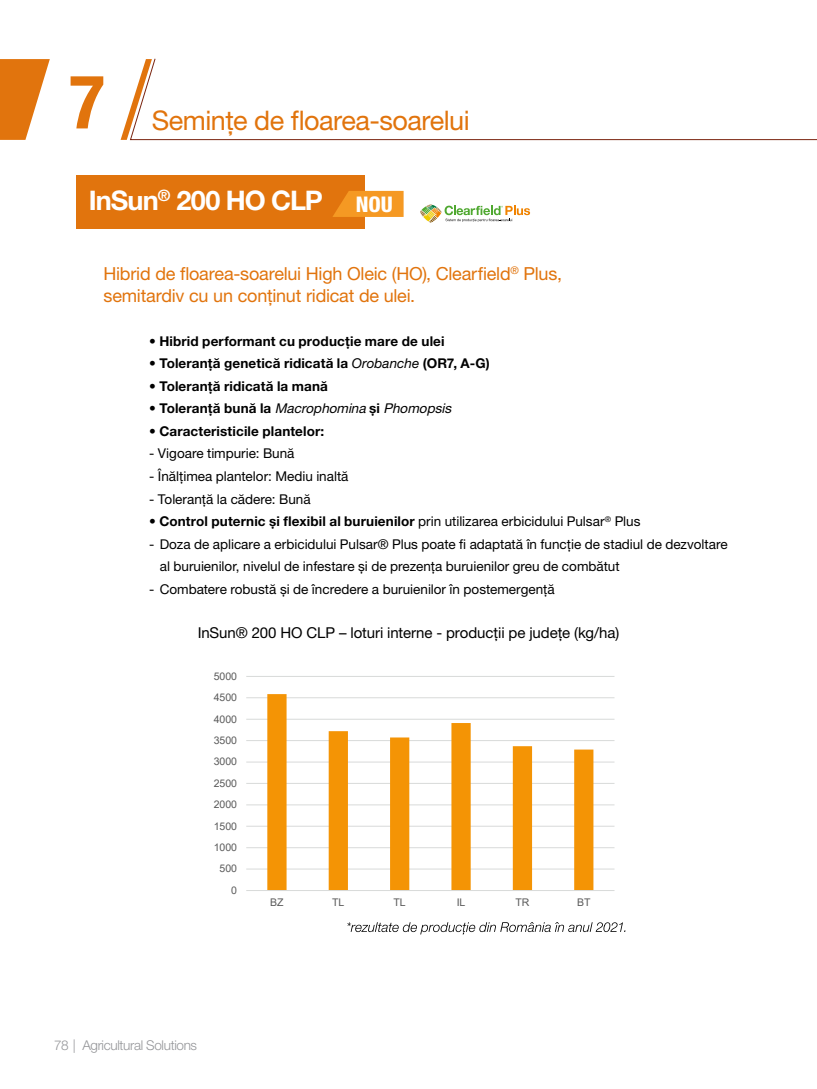
<style>
.page{position:relative;width:817px;height:1089px;background:#fff}
.page>*{position:absolute;margin:0;border:0;box-sizing:border-box;transform-origin:0 0}
.t1{font:700 condensed 75px "Helvetica Neue LT Pro";color:#e1740d}
.t2{font:27px "Helvetica Neue LT Pro";letter-spacing:-.02em;color:#e1740d}
.t3{font:700 27px "Helvetica Neue LT Pro";letter-spacing:-.035em;color:#fff}
.t4{font:18px/21.6px "Helvetica Neue LT Pro";letter-spacing:-.015em;color:#e1740d}
.t5{font:15px "Helvetica Neue LT Pro";letter-spacing:-.005em;color:#000}
.t6{font:13.5px/22.5px "Helvetica Neue LT Pro";color:#000}
.t7{font:700 13.5px "Helvetica Neue LT Pro";letter-spacing:.01em;color:#000}
.t8{font:italic 13.5px "Helvetica Neue LT Pro";color:#000}
.t9{font:300 13.5px "Helvetica Neue LT Pro";letter-spacing:-.025em;color:#959699}
.t10{font:10.5px "Arial";color:#5a5a5a}
.s1{font-weight:800;font-stretch:condensed;font-size:21.6px}
.s2{font-weight:400;font-style:italic}
.s3{font-weight:700;font-style:normal}
.s4{font-weight:400}
</style>
<div class="page">
<svg style="left:121px;top:113px;width:8px;height:27px"></svg>
<svg style="left:0;top:59px;width:50px;height:81px"></svg>
<svg style="left:129px;top:58px;width:687px;height:82px"></svg>
<div style="left:76px;top:175px;width:289px;height:53px;background:#e1740d"></div>
<svg style="left:420px;top:204px;width:110px;height:19px"></svg>
<svg style="left:333px;top:191px;width:70px;height:26px"></svg>
<div style="left:347px;top:196px;width:54px;height:18px;background:#f59923"></div>
<svg style="left:347px;top:922px;width:278px;height:12px"></svg>
<hr style="left:246px;top:676px;width:368px;height:1px;background:#d8dad9">
<hr style="left:246px;top:697px;width:368px;height:1px;background:#d8dad9">
<hr style="left:246px;top:718px;width:368px;height:1px;background:#d8dad9">
<hr style="left:246px;top:740px;width:368px;height:1px;background:#d8dad9">
<hr style="left:246px;top:761px;width:368px;height:1px;background:#d8dad9">
<hr style="left:246px;top:783px;width:368px;height:1px;background:#d8dad9">
<hr style="left:246px;top:804px;width:368px;height:1px;background:#d8dad9">
<hr style="left:246px;top:825px;width:368px;height:1px;background:#d8dad9">
<hr style="left:246px;top:847px;width:368px;height:1px;background:#d8dad9">
<hr style="left:246px;top:868px;width:368px;height:1px;background:#d8dad9">
<svg style="left:267px;top:694px;width:326px;height:196px"></svg>
<hr style="left:246px;top:890px;width:368px;height:1px;background:#d8dad9">
<h1 class="t1" style="left:69px;top:56px;width:37px">7</h1>
<h2 class="t2" style="left:152px;top:104px;width:319px">Semințe de floarea-soarelui</h2>
<h2 class="t3" style="left:89px;top:184px;width:305px">InSun<sup>®</sup> 200 HO CLP <span class="s1">NOU</span></h2>
<h3 class="t4" style="left:103px;top:262px;width:460px">Hibrid de floarea-soarelui High Oleic (HO), Clearfield<sup>®</sup> Plus, semitardiv cu un conținut ridicat de ulei.</h3>
<p class="t7" style="left:149px;top:333px;width:297px">• Hibrid performant cu producție mare de ulei</p>
<p class="t7" style="left:149px;top:355px;width:342px">• Toleranță genetică ridicată la <span class="s2">Orobanche</span> (OR7, A-G)</p>
<p class="t7" style="left:149px;top:378px;width:180px">• Toleranță ridicată la mană</p>
<p class="t8" style="left:149px;top:400px;width:307px"><span class="s3">• To l e r a n ț ă b u n ă l a</span> Macrophomina <span class="s3">ș i</span> Phomopsis</p>
<p class="t7" style="left:149px;top:423px;width:176px">• Caracteristicile plantelor:</p>
<p class="t6" style="left:149px;top:442px;width:147px">- Vigoare timpurie: Bună</p>
<p class="t6" style="left:149px;top:465px;width:201px">- Înălțimea plantelor: Mediu inaltă</p>
<p class="t6" style="left:149px;top:487px;width:163px">- Toleranță la cădere: Bună</p>
<p class="t7" style="left:149px;top:513px;width:492px">• Control puternic și flexibil al buruienilor <span class="s4">prin utilizarea erbicidului Pulsar</span><sup>®</sup> <span class="s4">Plus</span></p>
<p class="t6" style="left:160px;top:532px;width:569px;text-indent:-11px">- Doza de aplicare a erbicidului Pulsar® Plus poate fi adaptată în funcție de stadiul de dezvoltare al buruienilor, nivelul de infestare și de prezența buruienilor greu de combătut</p>
<p class="t6" style="left:149px;top:577px;width:407px">- Combatere robustă și de încredere a buruienilor în postemergență</p>
<p class="t5" style="left:198px;top:624px;width:423px">InSun® 200 HO CLP – loturi interne - producții pe județe (kg/ha)</p>
<p class="t10" style="left:214px;top:668px;width:25px">5000</p>
<p class="t10" style="left:214px;top:690px;width:25px">4500</p>
<p class="t10" style="left:214px;top:711px;width:25px">4000</p>
<p class="t10" style="left:214px;top:733px;width:25px">3500</p>
<p class="t10" style="left:214px;top:754px;width:25px">3000</p>
<p class="t10" style="left:214px;top:776px;width:25px">2500</p>
<p class="t10" style="left:214px;top:797px;width:25px">2000</p>
<p class="t10" style="left:214px;top:818px;width:25px">1500</p>
<p class="t10" style="left:214px;top:840px;width:25px">1000</p>
<p class="t10" style="left:219px;top:861px;width:19px">500</p>
<p class="t10" style="left:231px;top:883px;width:7px">0</p>
<p class="t10" style="left:270px;top:895px;width:15px">BZ</p>
<p class="t10" style="left:332px;top:895px;width:14px">TL</p>
<p class="t10" style="left:393px;top:895px;width:14px">TL</p>
<p class="t10" style="left:456px;top:895px;width:10px">IL</p>
<p class="t10" style="left:515px;top:895px;width:16px">TR</p>
<p class="t10" style="left:577px;top:895px;width:15px">BT</p>
<p class="t9" style="left:54px;top:1037px;width:144px">78 | Agricultural Solutions</p>
</div>
